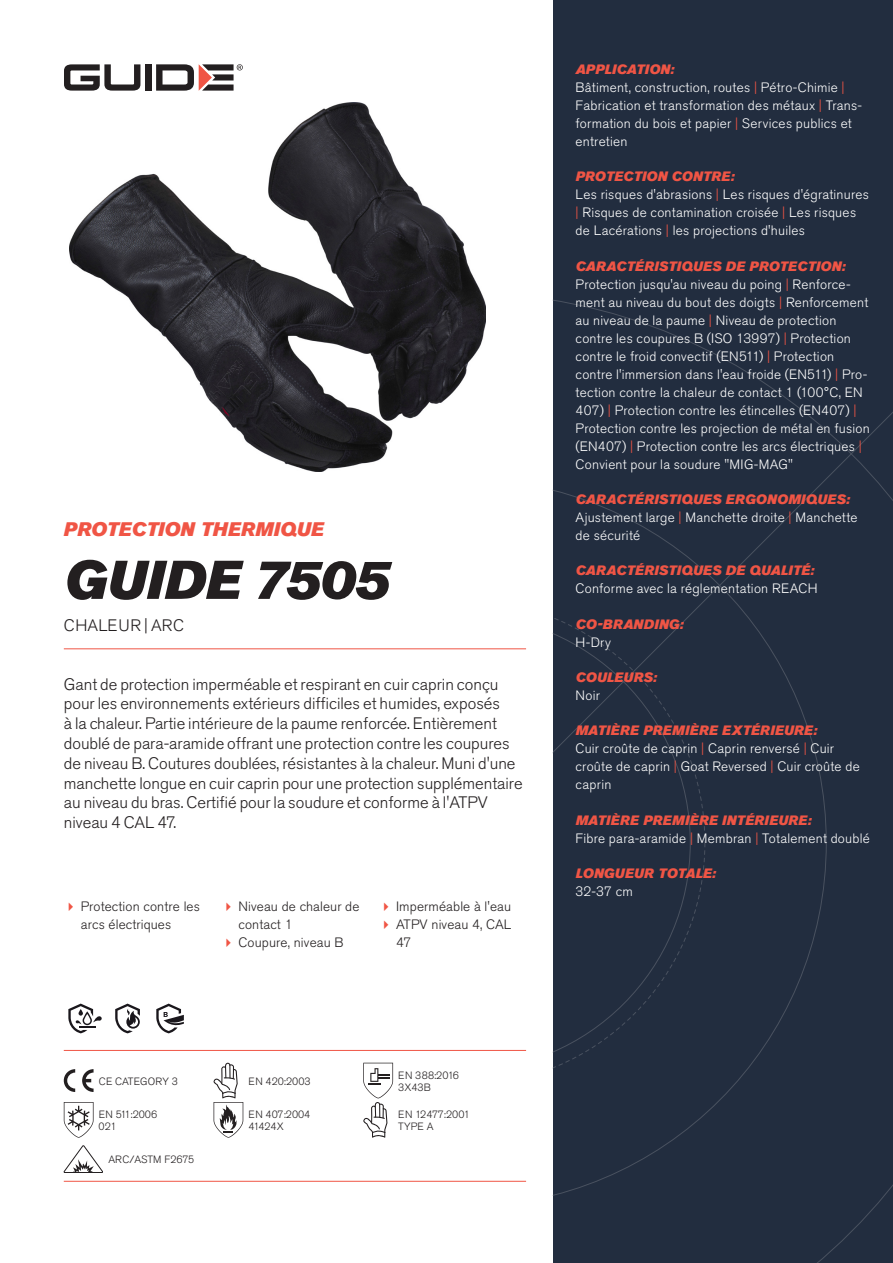
<style>
.page{position:relative;width:893px;height:1263px;background:#fff}
.page>*{position:absolute;margin:0;border:0;box-sizing:border-box;transform-origin:0 0}
.Rubrik{font:italic 54px "Akzidenz Grotesk Pro Super";color:#231f20}
.Överrubrik{font:italic 19.5px "Akzidenz Grotesk Pro Super";letter-spacing:.005em;color:#f05545}
.Ingress{font:300 16.5px/19.8px "Akzidenz Grotesk Pro";color:#231f20}
.Product_-_AltSegment{font:300 16.5px "Akzidenz Grotesk Pro";letter-spacing:.02em;color:#231f20}
.Produkt_-_Brödtext{font:300 13.5px/18px "Akzidenz Grotesk Pro";letter-spacing:.02em;color:#fff}
.Produkt_-_Namn{font:italic 13.5px "Akzidenz Grotesk Pro Super";letter-spacing:.015em;color:#f05545}
.t1{font:300 13.5px/18px "Akzidenz Grotesk Pro";letter-spacing:.01em;color:#231f20}
.t2{font:300 10.5px "Akzidenz Grotesk Pro";color:#231f20}
.t3{font:300 10.5px "Akzidenz Grotesk Pro";letter-spacing:-.02em;color:#231f20}
.s1{color:#f05545}
</style>
<div class="page">
<div style="left:145px;top:64px;width:7px;height:27px;background:#231f20"></div>
<svg style="left:156px;top:64px;width:87px;height:27px"></svg>
<svg style="left:64px;top:64px;width:76px;height:27px"></svg>
<div style="left:553px;top:0;width:340px;height:1263px;background:#222d3f"></div>
<svg style="left:553px;top:300px;width:340px;height:963px"></svg>
<hr style="left:64px;top:1050px;width:462px;height:1px;background:#f05545">
<hr style="left:64px;top:1181px;width:462px;height:1px;background:#f05545">
<svg style="left:68px;top:1003px;width:34px;height:30px"></svg>
<svg style="left:115px;top:1003px;width:25px;height:30px"></svg>
<svg style="left:156px;top:1003px;width:28px;height:30px"></svg>
<svg style="left:64px;top:1069px;width:11px;height:23px"></svg>
<svg style="left:82px;top:1069px;width:12px;height:23px"></svg>
<svg style="left:64px;top:1102px;width:30px;height:36px"></svg>
<svg style="left:214px;top:1063px;width:29px;height:75px"></svg>
<svg style="left:363px;top:1063px;width:30px;height:75px"></svg>
<svg style="left:64px;top:1145px;width:39px;height:28px"></svg>
<img style="left:70px;top:102px;width:416px;height:370px">
<hr style="left:64px;top:648px;width:462px;height:1px;background:#f05545">
<p class="Överrubrik" style="left:64px;top:517px;width:262px">PROTECTION THERMIQUE</p>
<p class="Rubrik" style="left:64px;top:545px;width:327px">GUIDE 7505</p>
<p class="Product_-_AltSegment" style="left:64px;top:615px;width:122px">CHALEUR | ARC</p>
<p class="Ingress" style="left:64px;top:674px;width:460px">Gant de protection imperméable et respirant en cuir caprin conçu pour les environnements extérieurs difficiles et humides, exposés<br>à la chaleur. Partie intérieure de la paume renforcée. Entièrement doublé de para-aramide offrant une protection contre les coupures de niveau B. Coutures doublées, résistantes à la chaleur. Muni d'une manchette longue en cuir caprin pour une protection supplémentaire au niveau du bras. Certifié pour la soudure et conforme à l'ATPV niveau 4 CAL 47.</p>
<p class="t1" style="left:81px;top:897px;width:121px">Protection contre les arcs électriques</p>
<p class="t1" style="left:238px;top:897px;width:123px">Niveau de chaleur de contact 1</p>
<p class="t1" style="left:238px;top:933px;width:107px">Coupure, niveau B</p>
<p class="t1" style="left:396px;top:897px;width:117px">Imperméable à l'eau</p>
<p class="t1" style="left:396px;top:915px;width:117px">ATPV niveau 4, CAL<br>47</p>
<p class="t2" style="left:99px;top:1074px;width:81px">CE CATEGORY 3</p>
<p class="t2" style="left:248px;top:1074px;width:64px">EN 420:2003</p>
<p class="t2" style="left:398px;top:1068px;width:62px">EN 388:2016</p>
<p class="t2" style="left:398px;top:1080px;width:34px">3X43B</p>
<p class="t2" style="left:99px;top:1107px;width:60px">EN 511:2006</p>
<p class="t2" style="left:99px;top:1119px;width:19px">021</p>
<p class="t2" style="left:248px;top:1107px;width:63px">EN 407:2004</p>
<p class="t2" style="left:248px;top:1119px;width:37px">41424X</p>
<p class="t3" style="left:398px;top:1107px;width:73px">EN 12477:2001</p>
<p class="t2" style="left:398px;top:1119px;width:37px">TYPE A</p>
<p class="t2" style="left:108px;top:1152px;width:87px">ARC/ASTM F2675</p>
<p class="Produkt_-_Namn" style="left:576px;top:60px;width:100px">APPLICATION:</p>
<p class="Produkt_-_Brödtext" style="left:576px;top:78px;width:288px">Bâtiment, construction, routes <span class="s1">|</span> Pétro-Chimie <span class="s1">| </span>Fabrication et transformation des métaux <span class="s1">|</span> Trans&shy;formation du bois et papier <span class="s1">|</span> Services publics et entretien</p>
<p class="Produkt_-_Namn" style="left:576px;top:168px;width:160px">PROTECTION CONTRE:</p>
<p class="Produkt_-_Brödtext" style="left:576px;top:186px;width:295px">Les risques d'abrasions <span class="s1">|</span> Les risques d'égratinures <span class="s1">|</span> Risques de contamination croisée <span class="s1">|</span> Les risques de Lacérations <span class="s1">|</span> les projections d'huiles</p>
<p class="Produkt_-_Namn" style="left:576px;top:257px;width:271px">CARACTÉRISTIQUES DE PROTECTION:</p>
<p class="Produkt_-_Brödtext" style="left:576px;top:275px;width:296px">Protection jusqu'au niveau du poing <span class="s1">|</span> Renforce&shy;ment au niveau du bout des doigts <span class="s1">|</span> Renforcement au niveau de la paume <span class="s1">|</span> Niveau de protection contre les coupures B (ISO 13997) <span class="s1">|</span> Protection contre le froid convectif (EN511) <span class="s1">|</span> Protection contre l'immersion dans l'eau froide (EN511) <span class="s1">|</span> Pro&shy;tection contre la chaleur de contact 1 (100°C, EN 407) <span class="s1">|</span> Protection contre les étincelles (EN407) <span class="s1">| </span>Protection contre les projection de métal en fusion (EN407) <span class="s1">|</span> Protection contre les arcs électriques <span class="s1">| </span>Convient pour la soudure "MIG-MAG"</p>
<p class="Produkt_-_Namn" style="left:576px;top:490px;width:276px">CARACTÉRISTIQUES ERGONOMIQUES:</p>
<p class="Produkt_-_Brödtext" style="left:576px;top:508px;width:284px">Ajustement large <span class="s1">|</span> Manchette droite <span class="s1">|</span> Manchette de sécurité</p>
<p class="Produkt_-_Namn" style="left:576px;top:562px;width:240px">CARACTÉRISTIQUES DE QUALITÉ:</p>
<p class="Produkt_-_Brödtext" style="left:576px;top:580px;width:244px">Conforme avec la réglementation REACH</p>
<p class="Produkt_-_Namn" style="left:576px;top:615px;width:109px">CO-BRANDING:</p>
<p class="Produkt_-_Brödtext" style="left:576px;top:633px;width:37px">H-Dry</p>
<p class="Produkt_-_Namn" style="left:576px;top:668px;width:83px">COULEURS:</p>
<p class="Produkt_-_Brödtext" style="left:576px;top:686px;width:26px">Noir</p>
<p class="Produkt_-_Namn" style="left:576px;top:722px;width:243px">MATIÈRE PREMIÈRE EXTÉRIEURE:</p>
<p class="Produkt_-_Brödtext" style="left:576px;top:740px;width:286px">Cuir croûte de caprin <span class="s1">|</span> Caprin renversé <span class="s1">|</span> Cuir croûte de caprin <span class="s1">|</span> Goat Reversed <span class="s1">|</span> Cuir croûte de caprin</p>
<p class="Produkt_-_Namn" style="left:576px;top:811px;width:237px">MATIÈRE PREMIÈRE INTÉRIEURE:</p>
<p class="Produkt_-_Brödtext" style="left:576px;top:829px;width:296px">Fibre para-aramide <span class="s1">|</span> Membran <span class="s1">|</span> Totalement doublé</p>
<p class="Produkt_-_Namn" style="left:576px;top:864px;width:142px">LONGUEUR TOTALE:</p>
<p class="Produkt_-_Brödtext" style="left:576px;top:882px;width:59px">32-37 cm</p>
</div>
